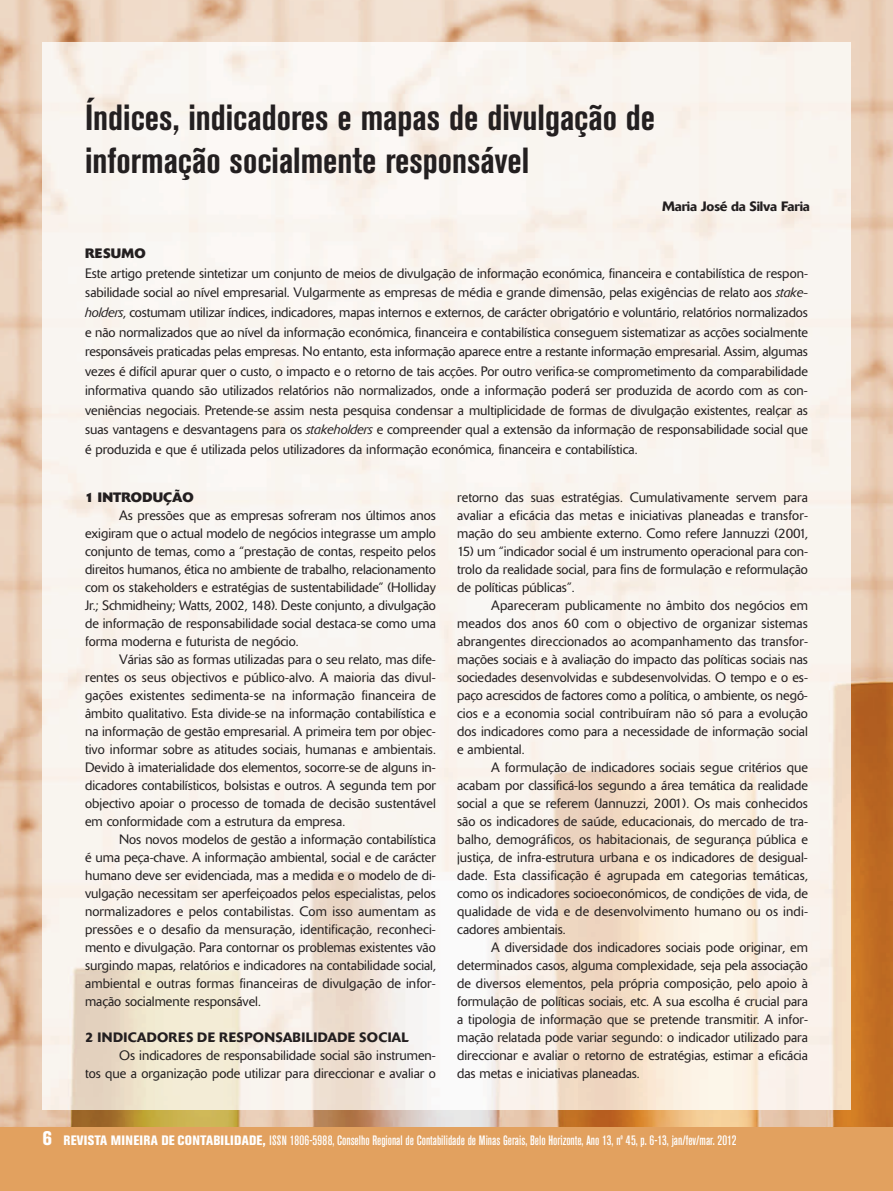
<style>
.page{position:relative;width:893px;height:1191px;background:#fff}
.page>*{position:absolute;margin:0;border:0;box-sizing:border-box;transform-origin:0 0}
.t1{font:700 condensed 36px/43.2px "Akzidenz Grotesk BE";color:#231f20}
.t2{font:300 13.5px/18px "Delta";color:#231f20;text-align:justify}
.t3{font:500 condensed 13.5px "Akzidenz Grotesk BE";color:#fff}
.t4{font:500 13.5px "Delta";letter-spacing:.02em;color:#231f20}
.t5{font:500 13.5px "Delta";color:#231f20}
.t6{font:700 13.5px "Delta";letter-spacing:.01em;color:#231f20}
.s1{font-style:italic}
.s2{font-weight:800;font-size:19.5px}
.s3{font-weight:800}
</style>
<div class="page">
<img style="left:0;top:0;width:893px;height:1127px">
<img style="left:43px;top:43px;width:807px;height:1066px">
<div style="left:0;top:1127px;width:893px;height:64px;background:#e2a15f"></div>
<h1 class="t1" style="left:85px;top:99px;width:572px">Índices, indicadores e mapas de divulgação de informação socialmente responsável</h1>
<p class="t5" style="left:662px;top:202px;width:149px">Maria José da Silva Faria</p>
<p class="t6" style="left:85px;top:249px;width:62px">RESUMO</p>
<p class="t2" style="left:85px;top:265px;width:724px;line-height:19.5px">Este artigo pretende sintetizar um conjunto de meios de divulgação de informação económica, financeira e contabilística de respon&shy;sabilidade social ao nível empresarial. Vulgarmente as empresas de média e grande dimensão, pelas exigências de relato aos <span class="s1">stake&shy;holders</span>, costumam utilizar índices, indicadores, mapas internos e externos, de carácter obrigatório e voluntário, relatórios normalizados e não normalizados que ao nível da informação económica, financeira e contabilística conseguem sistematizar as acções socialmente responsáveis praticadas pelas empresas. No entanto, esta informação aparece entre a restante informação empresarial. Assim, algumas vezes é difícil apurar quer o custo, o impacto e o retorno de tais acções. Por outro verifica-se comprometimento da comparabilidade informativa quando são utilizados relatórios não normalizados, onde a informação poderá ser produzida de acordo com as con&shy;veniências negociais. Pretende-se assim nesta pesquisa condensar a multiplicidade de formas de divulgação existentes, realçar as suas vantagens e desvantagens para os <span class="s1">stakeholders</span> e compreender qual a extensão da informação de responsabilidade social que é produzida e que é utilizada pelos utilizadores da informação económica, financeira e contabilística.</p>
<p class="t6" style="left:85px;top:492px;width:110px">1 INTRODUÇÃO</p>
<p class="t2" style="left:85px;top:507px;width:352px;text-indent:34px">As pressões que as empresas sofreram nos últimos anos exigiram que o actual modelo de negócios integrasse um amplo conjunto de temas, como a “prestação de contas, respeito pelos direitos humanos, ética no ambiente de trabalho, relacionamento com os stakeholders e estratégias de sustentabilidade” (Holliday Jr.; Schmidheiny; Watts, 2002, 148). Deste conjunto, a divulgação de informação de responsabilidade social destaca-se como uma forma moderna e futurista de negócio.</p>
<p class="t2" style="left:85px;top:651px;width:352px;text-indent:34px">Várias são as formas utilizadas para o seu relato, mas dife&shy;rentes os seus objectivos e público-alvo. A maioria das divul&shy;gações existentes sedimenta-se na informação financeira de âmbito qualitativo. Esta divide-se na informação contabilística e na informação de gestão empresarial. A primeira tem por objec&shy;tivo informar sobre as atitudes sociais, humanas e ambientais.<br>Devido à imaterialidade dos elementos, socorre-se de alguns in&shy;dicadores contabilísticos, bolsistas e outros. A segunda tem por objectivo apoiar o processo de tomada de decisão sustentável em conformidade com a estrutura da empresa.</p>
<p class="t2" style="left:85px;top:831px;width:352px;text-indent:34px">Nos novos modelos de gestão a informação contabilística é uma peça-chave. A informação ambiental, social e de carácter humano deve ser evidenciada, mas a medida e o modelo de di&shy;vulgação necessitam ser aperfeiçoados pelos especialistas, pelos normalizadores e pelos contabilistas. Com isso aumentam as pressões e o desafio da mensuração, identificação, reconheci&shy;mento e divulgação. Para contornar os problemas existentes vão surgindo mapas, relatórios e indicadores na contabilidade social, ambiental e outras formas financeiras de divulgação de infor&shy;mação socialmente responsável.</p>
<p class="t4" style="left:85px;top:1032px;width:325px">2 INDICADORES DE RESPONSABILIDADE SOCIAL</p>
<p class="t2" style="left:85px;top:1047px;width:352px;text-align:right">Os indicadores de responsabilidade social são instrumen-<br>tos que a organização pode utilizar para direccionar e avaliar o</p>
<p class="t2" style="left:457px;top:489px;width:352px">retorno das suas estratégias. Cumulativamente servem para avaliar a eficácia das metas e iniciativas planeadas e transfor&shy;mação do seu ambiente externo. Como refere Jannuzzi (2001,</p>
<p class="t2" style="left:457px;top:543px;width:352px">15) um “indicador social é um instrumento operacional para con&shy;trolo da realidade social, para fins de formulação e reformulação de políticas públicas”.</p>
<p class="t2" style="left:457px;top:597px;width:352px;text-indent:34px">Apareceram publicamente no âmbito dos negócios em meados dos anos 60 com o objectivo de organizar sistemas abrangentes direccionados ao acompanhamento das transfor&shy;mações sociais e à avaliação do impacto das políticas sociais nas sociedades desenvolvidas e subdesenvolvidas. O tempo e o es&shy;paço acrescidos de factores como a política, o ambiente, os negó&shy;cios e a economia social contribuíram não só para a evolução dos indicadores como para a necessidade de informação social e ambiental.</p>
<p class="t2" style="left:457px;top:759px;width:352px;text-indent:34px">A formulação de indicadores sociais segue critérios que acabam por classificá-los segundo a área temática da realidade social a que se referem (Jannuzzi, 2001). Os mais conhecidos são os indicadores de saúde, educacionais, do mercado de tra&shy;balho, demográficos, os habitacionais, de segurança pública e justiça, de infra-estrutura urbana e os indicadores de desigual&shy;dade. Esta classificação é agrupada em categorias temáticas, como os indicadores socioeconómicos, de condições de vida, de qualidade de vida e de desenvolvimento humano ou os indi&shy;cadores ambientais.</p>
<p class="t2" style="left:457px;top:939px;width:352px;text-indent:34px">A diversidade dos indicadores sociais pode originar, em determinados casos, alguma complexidade, seja pela associação de diversos elementos, pela própria composição, pelo apoio à formulação de políticas sociais, etc. A sua escolha é crucial para a tipologia de informação que se pretende transmitir. A infor&shy;mação relatada pode variar segundo: o indicador utilizado para direccionar e avaliar o retorno de estratégias, estimar a eficácia das metas e iniciativas planeadas.</p>
<p class="t3" style="left:43px;top:1135px;width:696px"><span class="s2">6</span> <span class="s3">REVISTA MINEIRA DE CONTABILIDADE,</span> ISSN 1806-5988, Conselho Regional de Contabilidade de Minas Gerais, Belo Horizonte, Ano 13, nº 45, p. 6-13, jan/fev/mar. 2012</p>
</div>
